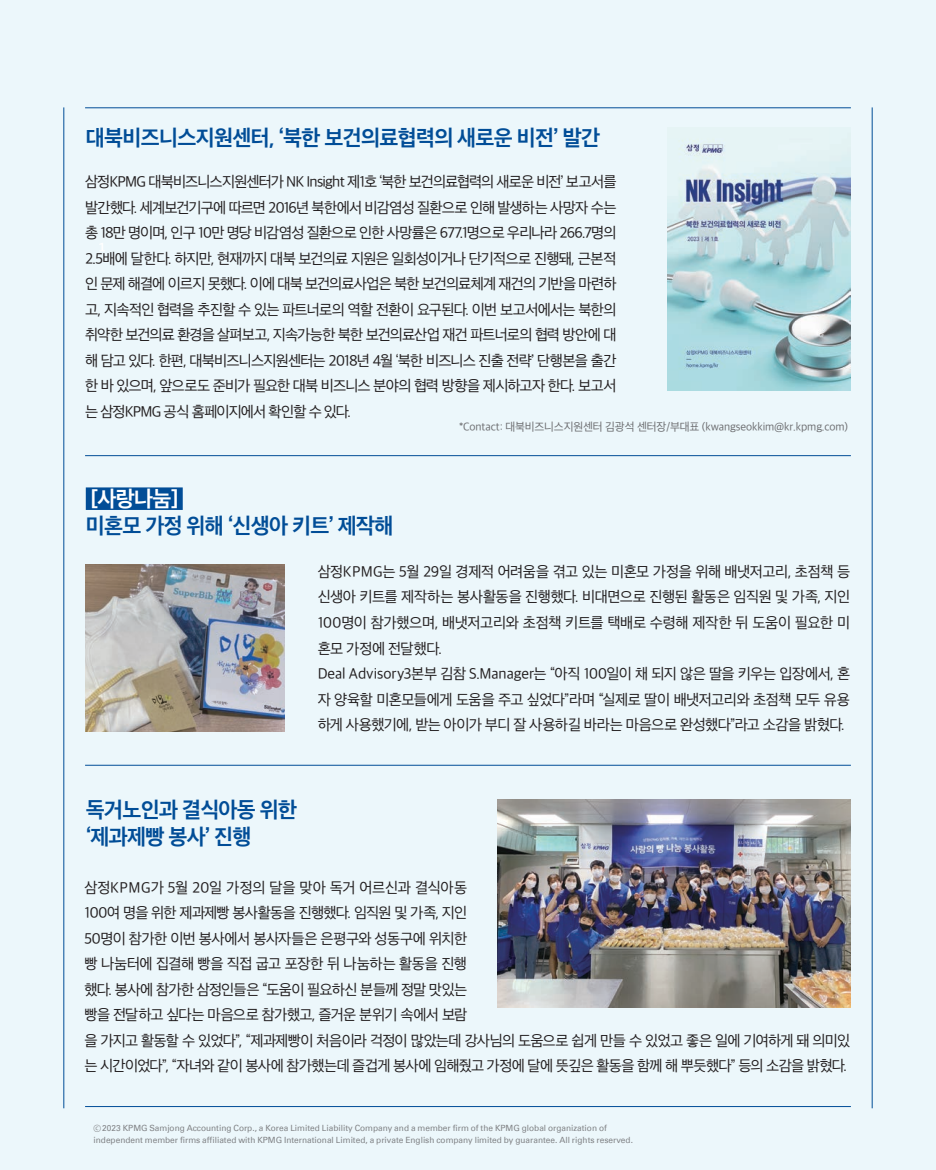
<style>
.page{position:relative;width:936px;height:1170px;background:#fff}
.page>*{position:absolute;margin:0;border:0;box-sizing:border-box;transform-origin:0 0}
.t1{font:21px/27px "SD Gothic Neoa Uni g Bd";letter-spacing:-.03em;color:#014d97}
.t2{font:21px "SD Gothic Neoa Uni g Bd";color:#fff}
.t3{font:14.55px/25.5px "SD Gothic Neoa d Rg";letter-spacing:-.035em;color:#231f20}
.t4{font:10.95px "SD Gothic Neoa Uni d Rg";letter-spacing:-.01em;color:#6c6d70}
.t5{font:8.55px/12.5px "Universfor KPMG";color:#808285}
.s1{font-family:"SD Gothic Neoa Uni b Ul"}
</style>
<div class="page">
<div style="left:0;top:0;width:935px;height:1169px;background:#ecf7fb"></div>
<hr style="left:85px;top:107px;width:765px;height:1px;background:#014d97">
<hr style="left:85px;top:1106px;width:765px;height:1px;background:#014d97">
<hr style="left:63px;top:107px;width:1px;height:1001px;background:#014d97">
<hr style="left:871px;top:107px;width:1px;height:1001px;background:#014d97">
<hr style="left:85px;top:455px;width:765px;height:1px;background:#014d97">
<img style="left:85px;top:564px;width:199px;height:168px">
<img style="left:497px;top:799px;width:353px;height:208px">
<img style="left:668px;top:139px;width:182px;height:252px">
<div style="left:86px;top:487px;width:97px;height:23px;background:#014d97"></div>
<hr style="left:85px;top:765px;width:765px;height:1px;background:#014d97">
<h1 class="t1" style="left:86px;top:125px;width:515px">대북비즈니스지원센터, ‘북한 보건의료협력의 새로운 비전’ 발간</h1>
<p class="t3" style="left:85px;top:169px;width:533px;text-align:justify">삼정KPMG 대북비즈니스지원센터가 NK Insight 제1호 ‘북한 보건의료협력의 새로운 비전’ 보고서를 발간했다. 세계보건기구에 따르면 2016년 북한에서 비감염성 질환으로 인해 발생하는 사망자 수는 총 18만 명이며, 인구 10만 명당 비감염성 질환으로 인한 사망률은 677.1명으로 우리나라 266.7명의 2.5배에 달한다. 하지만, 현재까지 대북 보건의료 지원은 일회성이거나 단기적으로 진행돼, 근본적 인 문제 해결에 이르지 못했다. 이에 대북 보건의료사업은 북한 보건의료체계 재건의 기반을 마련하 고, 지속적인 협력을 추진할 수 있는 파트너로의 역할 전환이 요구된다. 이번 보고서에서는 북한의 취약한 보건의료 환경을 살펴보고, 지속가능한 북한 보건의료산업 재건 파트너로의 협력 방안에 대 해 담고 있다. 한편, 대북비즈니스지원센터는 2018년 4월 ‘북한 비즈니스 진출 전략’ 단행본을 출간 한 바 있으며, 앞으로도 준비가 필요한 대북 비즈니스 분야의 협력 방향을 제시하고자 한다. 보고서 는 삼정KPMG 공식 홈페이지에서 확인할 수 있다.</p>
<h1 class="t2" style="left:90px;top:488px;width:90px">[사랑나눔]</h1>
<h1 class="t1" style="left:86px;top:512px;width:309px">미혼모 가정 위해 ‘신생아 키트’ 제작해</h1>
<p class="t4" style="left:459px;top:421px;width:390px">*Contact: 대북비즈니스지원센터 김광석 센터장/부대표 (kwangseokkim@kr.kpmg.com)</p>
<p class="t3" style="left:317px;top:558px;width:534px">삼정KPMG는 5월 29일 경제적 어려움을 겪고 있는 미혼모 가정을 위해 배냇저고리, 초점책 등 신생아 키트를 제작하는 봉사활동을 진행했다. 비대면으로 진행된 활동은 임직원 및 가족, 지인 100명이 참가했으며, 배냇저고리와 초점책 키트를 택배로 수령해 제작한 뒤 도움이 필요한 미 혼모 가정에 전달했다.<br>Deal Advisory3본부 김참 S.Manager는 “아직 100일이 채 되지 않은 딸을 키우는 입장에서, 혼 자 양육할 미혼모들에게 도움을 주고 싶었다”라며 “실제로 딸이 배냇저고리와 초점책 모두 유용 하게 사용했기에, 받는 아이가 부디 잘 사용하길 바라는 마음으로 완성했다”라고 소감을 밝혔다.</p>
<h1 class="t1" style="left:86px;top:796px;width:213px">독거노인과 결식아동 위한 ‘제과제빵 봉사’ 진행</h1>
<p class="t3" style="left:85px;top:874px;width:767px">삼정KPMG가 5월 20일 가정의 달을 맞아 독거 어르신과 결식아동<br>100여 명을 위한 제과제빵 봉사활동을 진행했다. 임직원 및 가족, 지인<br>50명이 참가한 이번 봉사에서 봉사자들은 은평구와 성동구에 위치한<br>빵 나눔터에 집결해 빵을 직접 굽고 포장한 뒤 나눔하는 활동을 진행<br>했다. 봉사에 참가한 삼정인들은 “도움이 필요하신 분들께 정말 맛있는<br>빵을 전달하고 싶다는 마음으로 참가했고, 즐거운 분위기 속에서 보람<br>을 가지고 활동할 수 있었다”, “제과제빵이 처음이라 걱정이 많았는데 강사님의 도움으로 쉽게 만들 수 있었고 좋은 일에 기여하게 돼 의미있 는 시간이었다”, “자녀와 같이 봉사에 참가했는데 즐겁게 봉사에 임해줬고 가정에 달에 뜻깊은 활동을 함께 해 뿌듯했다” 등의 소감을 밝혔다.</p>
<p class="t5" style="left:94px;top:1121px;width:541px"><span class="s1">ⓒ</span> 2023 KPMG Samjong Accounting Corp., a Korea Limited Liability Company and a member firm of the KPMG global organization of independent member firms affiliated with KPMG International Limited, a private English company limited by guarantee. All rights reserved.</p>
</div>
